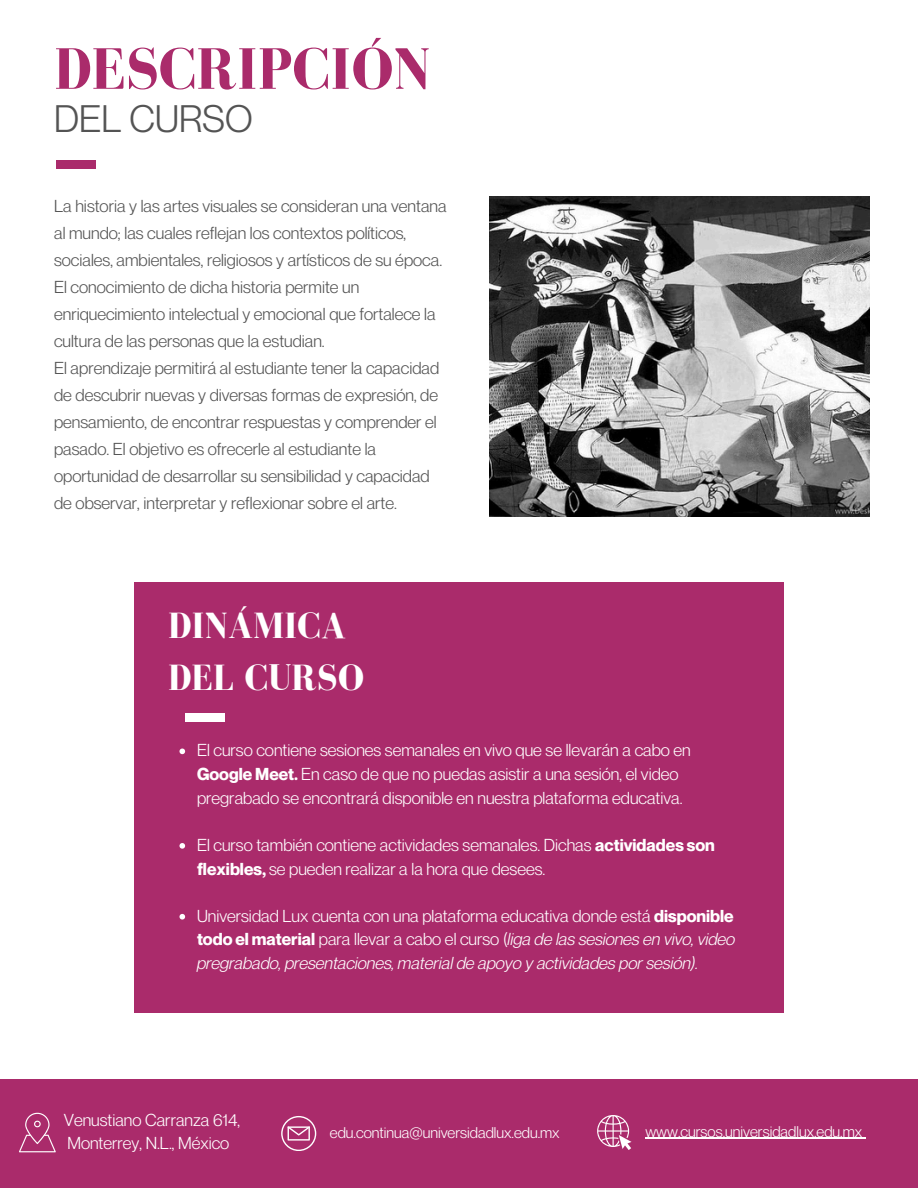
<style>
.page{position:relative;width:918px;height:1188px;background:#fff}
.page>*{position:absolute;margin:0;border:0;box-sizing:border-box;transform-origin:0 0}
.t1{font:700 60px "Bodoni FLF";color:#aa2b6b}
.t2{font:700 37.5px/51.8px "Bodoni FLF";color:#fff}
.t3{font:37.5px "Neue Montreal";color:#545454}
.t4{font:16.95px/27px "Neue Montreal";color:#545454}
.t5{font:16.95px/23.7px "Neue Montreal";color:#fff}
.t6{font:italic 16.95px/23.7px "Neue Montreal";color:#fff;text-align:justify}
.t7{font:15.15px "Neue Montreal";color:#fff}
.s1{font-weight:700}
.s2{font-style:normal}
.s3{font-weight:700;font-style:normal}
</style>
<div class="page">
<img style="left:489px;top:196px;width:381px;height:321px">
<div style="left:134px;top:582px;width:649px;height:431px;background:#aa2b6b"></div>
<div style="left:57px;top:160px;width:39px;height:8px;background:#aa2b6b"></div>
<div style="left:185px;top:714px;width:39px;height:8px;background:#fff"></div>
<div style="left:0;top:1079px;width:918px;height:109px;background:#aa2b6b"></div>
<svg style="left:19px;top:1113px;width:37px;height:39px"></svg>
<svg style="left:281px;top:1116px;width:35px;height:35px"></svg>
<svg style="left:597px;top:1115px;width:35px;height:35px"></svg>
<hr style="left:645px;top:1138px;width:217px;height:1px;background:#fff">
<svg style="left:179px;top:749px;width:6px;height:5px"></svg>
<svg style="left:179px;top:843px;width:6px;height:6px"></svg>
<svg style="left:179px;top:914px;width:6px;height:6px"></svg>
<p class="t1" style="left:54px;top:36px;width:377px">DESCRIPCIÓN</p>
<h4 class="t3" style="left:54px;top:96px;width:200px">DEL CURSO</h4>
<h2 class="t4" style="left:54px;top:192px;width:394px">La historia y las artes visuales se consideran una ventana al mundo; las cuales reflejan los contextos políticos, sociales, ambientales, religiosos y artísticos de su época.<br>El conocimiento de dicha historia permite un enriquecimiento intelectual y emocional que fortalece la cultura de las personas que la estudian.<br>El aprendizaje permitirá al estudiante tener la capacidad de descubrir nuevas y diversas formas de expresión, de pensamiento, de encontrar respuestas y comprender el pasado. El objetivo es ofrecerle al estudiante la oportunidad de desarrollar su sensibilidad y capacidad de observar, interpretar y reflexionar sobre el arte.</h2>
<p class="t2" style="left:168px;top:600px;width:197px">DINÁMICA<br>DEL CURSO</p>
<p class="t5" style="left:197px;top:738px;width:495px">El curso contiene sesiones semanales en vivo que se llevarán a cabo en<br><span class="s1">Google Meet.</span> En caso de que no puedas asistir a una sesión, el video pregrabado se encontrará disponible en nuestra plataforma educativa.</p>
<p class="t5" style="left:197px;top:833px;width:519px">El curso también contiene actividades semanales. Dichas <span class="s1">actividades son flexibles,</span> se pueden realizar a la hora que desees.</p>
<p class="t6" style="left:197px;top:904px;width:540px"><span class="s2">Universidad Lux cuenta con una plataforma educativa donde está</span> <span class="s3">disponible todo el material</span> <span class="s2">para llevar a cabo el curso (</span>liga de las sesiones en vivo, video pregrabado, presentaciones, material de apoyo y actividades por sesión).</p>
<h4 class="t5" style="left:64px;top:1108px;width:178px">Venustiano Carranza 614,<br>Monterrey, N.L., México</h4>
<h1 class="t7" style="left:330px;top:1123px;width:231px">edu.continua@universidadlux.edu.mx</h1>
<h3 class="t7" style="left:645px;top:1122px;width:218px">www.cursos.universidadlux.edu.mx</h3>
</div>
